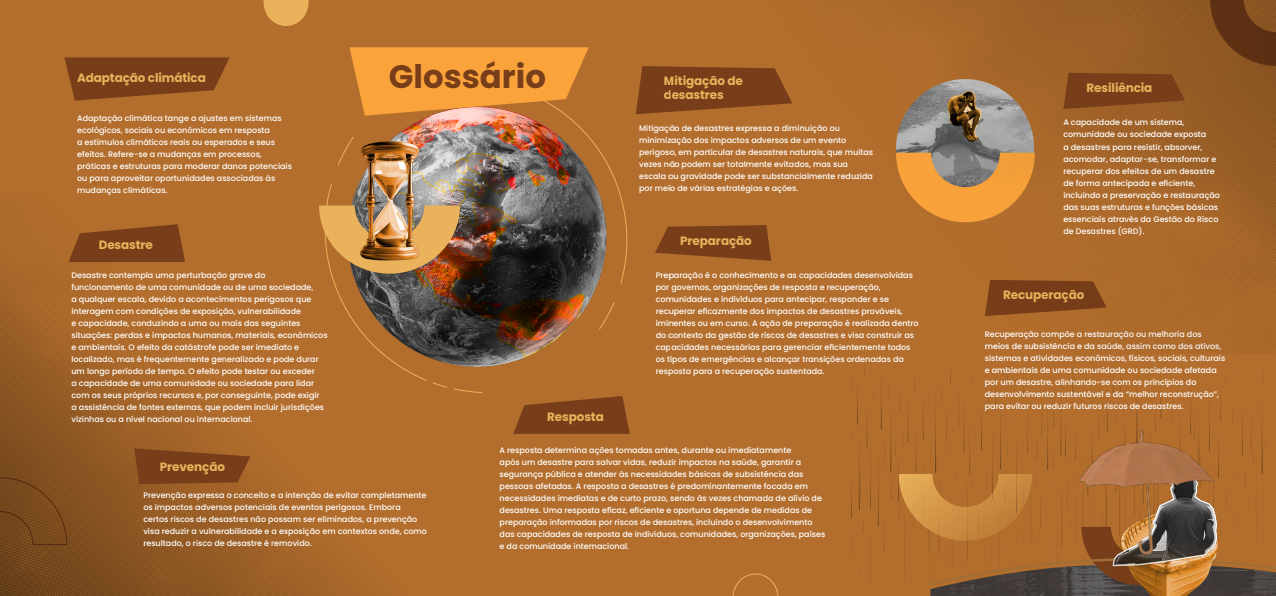
<style>
.page{position:relative;width:1276px;height:596px;background:#fff}
.page>*{position:absolute;margin:0;border:0;box-sizing:border-box;transform-origin:0 0}
.t1{font:700 32.4px "Poppins";color:#783e19}
.t2{font:700 12px/14px "Poppins";letter-spacing:-.01em;color:#eab25b}
.t3{font:500 8px/12px "Poppins";color:#fff}
</style>
<div class="page">
<div style="left:0;top:0;width:1276px;height:595px;background:#b36e2d"></div>
<svg style="left:264px;top:0;width:44px;height:26px"></svg>
<svg style="left:732px;top:573px;width:46px;height:22px"></svg>
<img style="left:851px;top:365px;width:413px;height:214px">
<img style="left:1086px;top:380px;width:155px;height:73px">
<img style="left:929px;top:453px;width:335px;height:20px">
<img style="left:1075px;top:416px;width:145px;height:57px">
<svg style="left:636px;top:66px;width:34px;height:48px;background:#7e431b"></svg>
<img style="left:328px;top:47px;width:300px;height:263px">
<svg style="left:898px;top:473px;width:378px;height:122px"></svg>
<img style="left:670px;top:0;width:606px;height:353px">
<svg style="left:1063px;top:73px;width:122px;height:36px;background:#7e441b"></svg>
<img style="left:0;top:193px;width:611px;height:402px">
<svg style="left:134px;top:448px;width:116px;height:36px;background:#81451c"></svg>
<svg style="left:69px;top:224px;width:116px;height:38px"></svg>
<svg style="left:64px;top:57px;width:166px;height:43px"></svg>
<svg style="left:513px;top:396px;width:117px;height:37px"></svg>
<svg style="left:655px;top:225px;width:116px;height:36px"></svg>
<h2 class="t2" style="left:77px;top:71px;width:130px">Adaptação climática</h2>
<p class="t3" style="left:77px;top:112px;width:216px">Adaptação climática tange a ajustes em sistemas ecológicos, sociais ou econômicos em resposta<br>a estímulos climáticos reais ou esperados e seus efeitos. Refere-se a mudanças em processos, práticas e estruturas para moderar danos potenciais ou para aproveitar oportunidades associadas às mudanças climáticas.</p>
<h2 class="t2" style="left:99px;top:238px;width:56px">Desastre</h2>
<p class="t3" style="left:71px;top:269px;width:258px">Desastre contempla uma perturbação grave do funcionamento de uma comunidade ou de uma sociedade,<br>a qualquer escala, devido a acontecimentos perigosos que interagem com condições de exposição, vulnerabilidade<br>e capacidade, conduzindo a uma ou mais das seguintes situações: perdas e impactos humanos, materiais, econômicos e ambientais. O efeito da catástrofe pode ser imediato e localizado, mas é frequentemente generalizado e pode durar um longo período de tempo. O efeito pode testar ou exceder<br>a capacidade de uma comunidade ou sociedade para lidar com os seus próprios recursos e, por conseguinte, pode exigir<br>a assistência de fontes externas, que podem incluir jurisdições vizinhas ou a nível nacional ou internacional.</p>
<h1 class="t1" style="left:389px;top:58px;width:159px">Glossário</h1>
<h2 class="t2" style="left:547px;top:410px;width:58px">Resposta</h2>
<h2 class="t2" style="left:663px;top:74px;width:81px">Mitigação de desastres</h2>
<p class="t3" style="left:639px;top:122px;width:235px">Mitigação de desastres expressa a diminuição ou minimização dos impactos adversos de um evento perigoso, em particular de desastres naturais, que muitas vezes não podem ser totalmente evitados, mas sua escala ou gravidade pode ser substancialmente reduzida por meio de várias estratégias e ações.</p>
<h2 class="t2" style="left:680px;top:234px;width:73px">Preparação</h2>
<p class="t3" style="left:656px;top:269px;width:264px">Preparação é o conhecimento e as capacidades desenvolvidas por governos, organizações de resposta e recuperação, comunidades e indivíduos para antecipar, responder e se recuperar eficazmente dos impactos de desastres prováveis, iminentes ou em curso. A ação de preparação é realizada dentro do contexto da gestão de riscos de desastres e visa construir as capacidades necessárias para gerenciar eficientemente todos os tipos de emergências e alcançar transições ordenadas da resposta para a recuperação sustentada.</p>
<h2 class="t2" style="left:160px;top:459px;width:67px">Prevenção</h2>
<p class="t3" style="left:143px;top:488px;width:285px">Prevenção expressa o conceito e a intenção de evitar completamente os impactos adversos potenciais de eventos perigosos. Embora certos riscos de desastres não possam ser eliminados, a prevenção visa reduzir a vulnerabilidade e a exposição em contextos onde, como resultado, o risco de desastre é removido.</p>
<p class="t3" style="left:499px;top:443px;width:327px">A resposta determina ações tomadas antes, durante ou imediatamente<br>após um desastre para salvar vidas, reduzir impactos na saúde, garantir a segurança pública e atender às necessidades básicas de subsistência das pessoas afetadas. A resposta a desastres é predominantemente focada em necessidades imediatas e de curto prazo, sendo às vezes chamada de alívio de desastres. Uma resposta eficaz, eficiente e oportuna depende de medidas de preparação informadas por riscos de desastres, incluindo o desenvolvimento das capacidades de resposta de indivíduos, comunidades, organizações, países e da comunidade internacional.</p>
<h2 class="t2" style="left:1086px;top:81px;width:67px">Resiliência</h2>
<p class="t3" style="left:1063px;top:117px;width:158px">A capacidade de um sistema, comunidade ou sociedade exposta<br>a desastres para resistir, absorver, acomodar, adaptar-se, transformar e recuperar dos efeitos de um desastre de forma antecipada e eficiente, incluindo a preservação e restauração das suas estruturas e funções básicas essenciais através da Gestão do Risco de Desastres (GRD).</p>
<h2 class="t2" style="left:1003px;top:288px;width:83px">Recuperação</h2>
<p class="t3" style="left:985px;top:328px;width:242px">Recuperação compõe a restauração ou melhoria dos meios de subsistência e da saúde, assim como dos ativos, sistemas e atividades econômicos, físicos, sociais, culturais e ambientais de uma comunidade ou sociedade afetada por um desastre, alinhando-se com os princípios do desenvolvimento sustentável e da “melhor reconstrução”, para evitar ou reduzir futuros riscos de desastres.</p>
</div>
